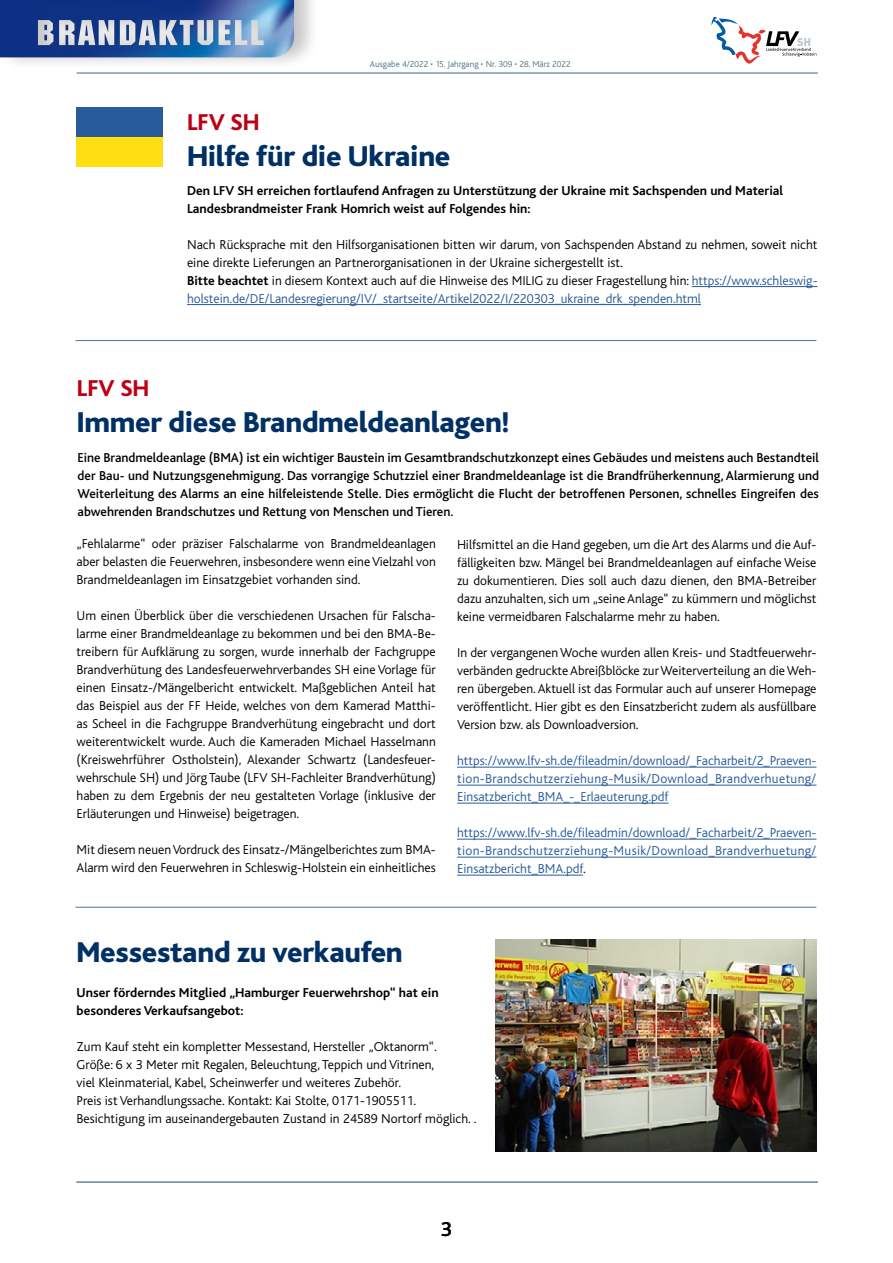
<style>
.page{position:relative;width:893px;height:1263px;background:#fff}
.page>*{position:absolute;margin:0;border:0;box-sizing:border-box;transform-origin:0 0}
.t1{font:800 30px "Bliss";letter-spacing:-.01em;color:#013064}
.t2{font:800 24px "Bliss";color:#bb0013}
.t3{font:500 21px "Bliss";color:#000}
.t4{font:300 13.5px/18px "Bliss";color:#000;text-align:justify}
.t5{font:500 13.5px/18px "Bliss";color:#000;text-align:justify}
.t6{font:300 13.5px/18px "Bliss";color:#275b9b;text-align:justify}
.t7{font:700 13.5px/18px "Bliss";color:#000}
.t8{font:300 9px "Bliss";color:#4f7686}
.s1{font-weight:700}
.s2{color:#275b9b}
.s3{color:#000}
</style>
<div class="page">
<hr style="left:77px;top:1181px;width:741px;height:2px;background:#789bad">
<hr style="left:77px;top:72px;width:741px;height:2px;background:#789bad">
<svg style="left:711px;top:17px;width:105px;height:47px"></svg>
<div style="left:0;top:0;width:320px;height:71px;background:#000;opacity:.22"></div>
<img style="left:0;top:0;width:294px;height:57px">
<hr style="left:457px;top:767px;width:359px;height:1px;background:#275b9b">
<hr style="left:457px;top:785px;width:359px;height:1px;background:#275b9b">
<hr style="left:457px;top:803px;width:212px;height:1px;background:#275b9b">
<hr style="left:457px;top:839px;width:359px;height:1px;background:#275b9b">
<hr style="left:457px;top:857px;width:359px;height:1px;background:#275b9b">
<hr style="left:457px;top:875px;width:126px;height:1px;background:#275b9b">
<hr style="left:75px;top:340px;width:741px;height:1px;background:#4f7686">
<hr style="left:75px;top:907px;width:741px;height:1px;background:#4f7686">
<hr style="left:692px;top:286px;width:125px;height:1px;background:#275b9b">
<hr style="left:187px;top:304px;width:514px;height:1px;background:#275b9b">
<div style="left:77px;top:108px;width:86px;height:29px;background:#275b9b"></div>
<div style="left:77px;top:137px;width:86px;height:29px;background:#ffde14"></div>
<img style="left:495px;top:940px;width:322px;height:212px">
<p class="t8" style="left:370px;top:59px;width:202px">Ausgabe 4/2022 • 15. Jahrgang • Nr. 309 • 28. März 2022</p>
<h2 class="t2" style="left:187px;top:110px;width:74px">LFV SH</h2>
<h1 class="t1" style="left:187px;top:141px;width:265px">Hilfe für die Ukraine</h1>
<p class="t7" style="left:187px;top:182px;width:598px">Den LFV SH erreichen fortlaufend Anfragen zu Unterstützung der Ukraine mit Sachspenden und Material<br>Landesbrandmeister Frank Homrich weist auf Folgendes hin:</p>
<p class="t4" style="left:187px;top:236px;width:632px;text-align:left">Nach Rücksprache mit den Hilfsorganisationen bitten wir darum, von Sachspenden Abstand zu nehmen, soweit nicht eine direkte Lieferungen an Partnerorganisationen in der Ukraine sichergestellt ist.<br><span class="s1">Bitte beachtet</span> in diesem Kontext auch auf die Hinweise des MILIG zu dieser Fragestellung hin: <span class="s2">https://www.schleswig&shy;holstein.de/DE/Landesregierung/IV/_startseite/Artikel2022/I/220303_ukraine_drk_spenden.html</span></p>
<h2 class="t2" style="left:77px;top:376px;width:74px">LFV SH</h2>
<h1 class="t1" style="left:77px;top:407px;width:434px">Immer diese Brandmeldeanlagen!</h1>
<p class="t5" style="left:78px;top:449px;width:743px">Eine Brandmeldeanlage (BMA) ist ein wichtiger Baustein im Gesamtbrandschutzkonzept eines Gebäudes und meistens auch Bestandteil der Bau- und Nutzungsgenehmigung. Das vorrangige Schutzziel einer Brandmeldeanlage ist die Brandfrüherkennung, Alarmierung und Weiterleitung des Alarms an eine hilfeleistende Stelle. Dies ermöglicht die Flucht der betroffenen Personen, schnelles Eingreifen des abwehrenden Brandschutzes und Rettung von Menschen und Tieren.</p>
<p class="t4" style="left:457px;top:536px;width:361px">Hilfsmittel an die Hand gegeben, um die Art des Alarms und die Auf&shy;fälligkeiten bzw. Mängel bei Brandmeldeanlagen auf einfache Weise zu dokumentieren. Dies soll auch dazu dienen, den BMA-Betreiber dazu anzuhalten, sich um „seine Anlage“ zu kümmern und möglichst keine vermeidbaren Falschalarme mehr zu haben.</p>
<p class="t4" style="left:457px;top:644px;width:361px">In der vergangenen Woche wurden allen Kreis- und Stadtfeuerwehr&shy;verbänden gedruckte Abreißblöcke zur Weiterverteilung an die Weh&shy;ren übergeben. Aktuell ist das Formular auch auf unserer Homepage veröffentlicht. Hier gibt es den Einsatzbericht zudem als ausfüllbare Version bzw. als Downloadversion.</p>
<p class="t6" style="left:457px;top:752px;width:361px">https://www.lfv-sh.de/fileadmin/download/_Facharbeit/2_Praeven&shy;tion-Brandschutzerziehung-Musik/Download_Brandverhuetung/ Einsatzbericht_BMA_-_Erlaeuterung.pdf</p>
<p class="t6" style="left:457px;top:824px;width:361px">https://www.lfv-sh.de/fileadmin/download/_Facharbeit/2_Praeven&shy;tion-Brandschutzerziehung-Musik/Download_Brandverhuetung/ Einsatzbericht_BMA.pdf<span class="s3">.</span></p>
<p class="t4" style="left:77px;top:535px;width:361px">„Fehlalarme“ oder präziser Falschalarme von Brandmeldeanlagen aber belasten die Feuerwehren, insbesondere wenn eine Vielzahl von Brandmeldeanlagen im Einsatzgebiet vorhanden sind.</p>
<p class="t4" style="left:77px;top:607px;width:361px">Um einen Überblick über die verschiedenen Ursachen für Falscha&shy;larme einer Brandmeldeanlage zu bekommen und bei den BMA-Be&shy;treibern für Aufklärung zu sorgen, wurde innerhalb der Fachgruppe Brandverhütung des Landesfeuerwehrverbandes SH eine Vorlage für einen Einsatz-/Mängelbericht entwickelt. Maßgeblichen Anteil hat das Beispiel aus der FF Heide, welches von dem Kamerad Matthi&shy;as Scheel in die Fachgruppe Brandverhütung eingebracht und dort weiterentwickelt wurde. Auch die Kameraden Michael Hasselmann (Kreiswehrführer Ostholstein), Alexander Schwartz (Landesfeuer&shy;wehrschule SH) und Jörg Taube (LFV SH-Fachleiter Brandverhütung) haben zu dem Ergebnis der neu gestalteten Vorlage (inklusive der Erläuterungen und Hinweise) beigetragen.</p>
<p class="t4" style="left:77px;top:841px;width:361px">Mit diesem neuen Vordruck des Einsatz-/Mängelberichtes zum BMA-<br>Alarm wird den Feuerwehren in Schleswig-Holstein ein einheitliches</p>
<h1 class="t1" style="left:77px;top:936px;width:328px">Messestand zu verkaufen</h1>
<p class="t7" style="left:77px;top:984px;width:364px">Unser förderndes Mitglied „Hamburger Feuerwehrshop“ hat ein besonderes Verkaufsangebot:</p>
<p class="t4" style="left:77px;top:1038px;width:401px;text-align:left">Zum Kauf steht ein kompletter Messestand, Hersteller „Oktanorm“.<br>Größe: 6 x 3 Meter mit Regalen, Beleuchtung, Teppich und Vitrinen,<br>viel Kleinmaterial, Kabel, Scheinwerfer und weiteres Zubehör.<br>Preis ist Verhandlungssache. Kontakt: Kai Stolte, 0171-1905511.<br>Besichtigung im auseinandergebauten Zustand in 24589 Nortorf möglich. .</p>
<h3 class="t3" style="left:441px;top:1218px;width:13px">3</h3>
</div>
